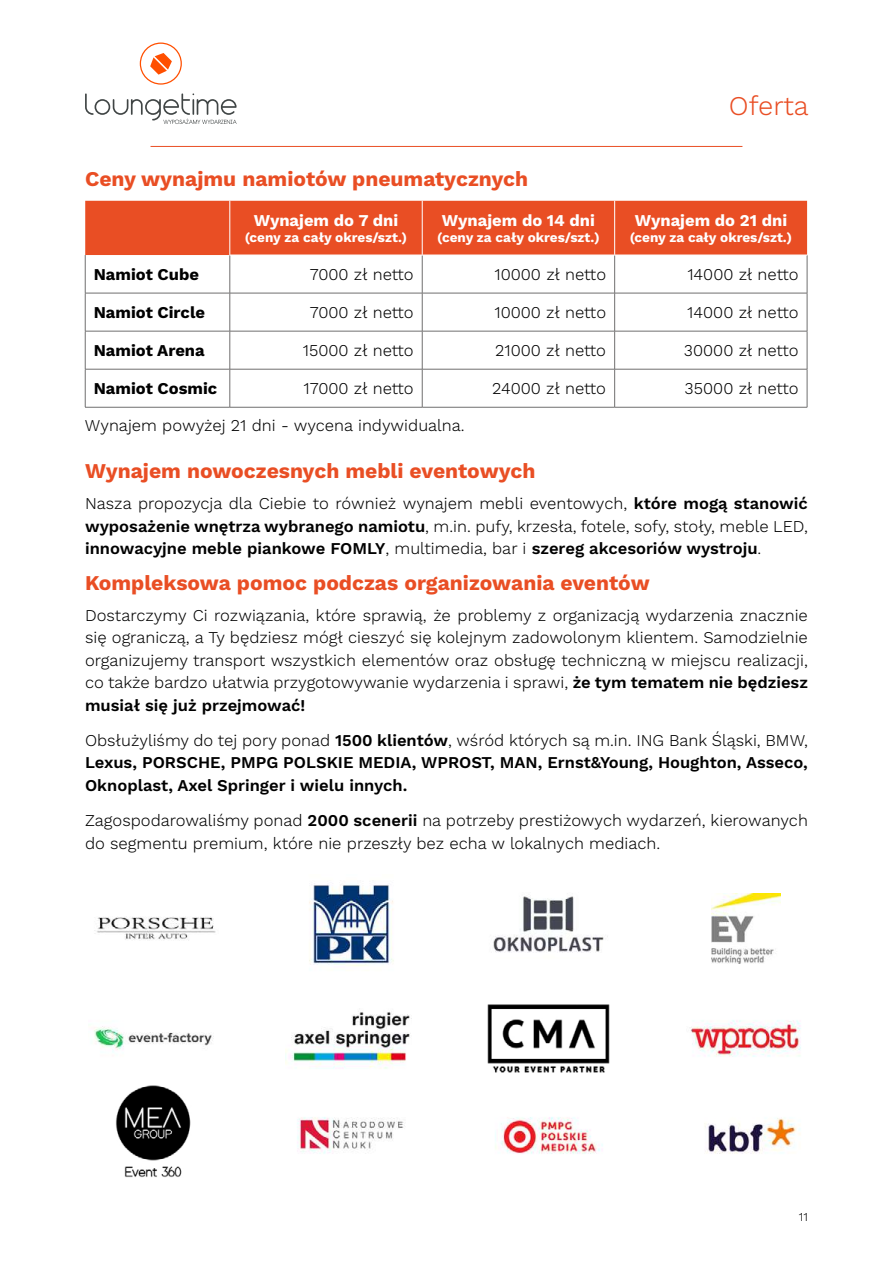
<style>
.page{position:relative;width:893px;height:1263px;background:#fff}
.page>*{position:absolute;margin:0;border:0;box-sizing:border-box;transform-origin:0 0}
.t1{font:300 27px "Work Sans";color:#e94e24}
.t2{font:700 21px "Work Sans";color:#e94e24}
.t3{font:300 16.5px/22.5px "Work Sans";color:#000;text-align:justify}
.t4{font:600 16.5px/22.5px "Work Sans";color:#000;text-align:justify}
.t5{font:700 16.5px "Work Sans";color:#000}
.t6{font:700 16.5px "Work Sans";color:#fff}
.t7{font:700 13.5px "Work Sans";color:#fff}
.t8{font:300 12px "Work Sans";color:#000}
.s1{font-weight:600}
.s2{font-weight:300}
</style>
<div class="page">
<hr style="left:151px;top:146px;width:591px;height:1px;background:#e94e24">
<svg style="left:85px;top:93px;width:152px;height:31px"></svg>
<svg style="left:140px;top:43px;width:42px;height:42px"></svg>
<div style="left:85px;top:201px;width:722px;height:54px;background:#e94e24"></div>
<hr style="left:85px;top:255px;width:1px;height:38px;background:#706f6f">
<hr style="left:230px;top:255px;width:1px;height:38px;background:#706f6f">
<hr style="left:422px;top:255px;width:1px;height:38px;background:#706f6f">
<hr style="left:614px;top:255px;width:1px;height:38px;background:#706f6f">
<hr style="left:807px;top:255px;width:1px;height:38px;background:#706f6f">
<hr style="left:85px;top:293px;width:145px;height:1px;background:#706f6f">
<hr style="left:85px;top:293px;width:1px;height:38px;background:#706f6f">
<hr style="left:230px;top:293px;width:192px;height:1px;background:#706f6f">
<hr style="left:230px;top:293px;width:1px;height:38px;background:#706f6f">
<hr style="left:422px;top:293px;width:193px;height:1px;background:#706f6f">
<hr style="left:422px;top:293px;width:1px;height:38px;background:#706f6f">
<hr style="left:615px;top:293px;width:192px;height:1px;background:#706f6f">
<hr style="left:614px;top:293px;width:1px;height:38px;background:#706f6f">
<hr style="left:807px;top:293px;width:1px;height:38px;background:#706f6f">
<hr style="left:85px;top:331px;width:145px;height:1px;background:#706f6f">
<hr style="left:85px;top:331px;width:1px;height:38px;background:#706f6f">
<hr style="left:230px;top:331px;width:192px;height:1px;background:#706f6f">
<hr style="left:230px;top:331px;width:1px;height:38px;background:#706f6f">
<hr style="left:422px;top:331px;width:193px;height:1px;background:#706f6f">
<hr style="left:422px;top:331px;width:1px;height:38px;background:#706f6f">
<hr style="left:615px;top:331px;width:192px;height:1px;background:#706f6f">
<hr style="left:614px;top:331px;width:1px;height:38px;background:#706f6f">
<hr style="left:807px;top:331px;width:1px;height:38px;background:#706f6f">
<hr style="left:85px;top:369px;width:145px;height:1px;background:#706f6f">
<hr style="left:85px;top:369px;width:1px;height:38px;background:#706f6f">
<hr style="left:230px;top:369px;width:192px;height:1px;background:#706f6f">
<hr style="left:230px;top:369px;width:1px;height:38px;background:#706f6f">
<hr style="left:422px;top:369px;width:193px;height:1px;background:#706f6f">
<hr style="left:422px;top:369px;width:1px;height:38px;background:#706f6f">
<hr style="left:615px;top:369px;width:192px;height:1px;background:#706f6f">
<hr style="left:614px;top:369px;width:1px;height:38px;background:#706f6f">
<hr style="left:807px;top:369px;width:1px;height:38px;background:#706f6f">
<hr style="left:85px;top:407px;width:145px;height:1px;background:#706f6f">
<hr style="left:230px;top:407px;width:192px;height:1px;background:#706f6f">
<hr style="left:422px;top:407px;width:193px;height:1px;background:#706f6f">
<hr style="left:615px;top:407px;width:192px;height:1px;background:#706f6f">
<hr style="left:230px;top:201px;width:1px;height:54px;background:#fff">
<hr style="left:422px;top:201px;width:1px;height:54px;background:#fff">
<hr style="left:614px;top:201px;width:1px;height:54px;background:#fff">
<hr style="left:230px;top:255px;width:192px;height:1px;background:#fff">
<hr style="left:422px;top:255px;width:193px;height:1px;background:#fff">
<img style="left:711px;top:894px;width:69px;height:69px">
<img style="left:704px;top:1118px;width:96px;height:36px">
<img style="left:309px;top:883px;width:85px;height:83px">
<img style="left:94px;top:916px;width:122px;height:25px">
<img style="left:495px;top:1117px;width:108px;height:37px">
<img style="left:297px;top:1117px;width:108px;height:37px">
<img style="left:115px;top:1085px;width:76px;height:93px">
<img style="left:690px;top:1020px;width:111px;height:37px">
<img style="left:487px;top:1004px;width:123px;height:69px">
<img style="left:286px;top:1012px;width:126px;height:57px">
<img style="left:94px;top:1026px;width:120px;height:27px">
<img style="left:493px;top:896px;width:115px;height:57px">
<p class="t2" style="left:85px;top:167px;width:445px">Ceny wynajmu namiotów pneumatycznych</p>
<p class="t6" style="left:254px;top:211px;width:146px">Wynajem do 7 dni</p>
<p class="t7" style="left:245px;top:230px;width:164px">(ceny za cały okres/szt.)</p>
<p class="t6" style="left:442px;top:211px;width:155px">Wynajem do 14 dni</p>
<p class="t7" style="left:437px;top:230px;width:164px">(ceny za cały okres/szt.)</p>
<h1 class="t1" style="left:729px;top:90px;width:81px">Oferta</h1>
<p class="t6" style="left:635px;top:211px;width:154px">Wynajem do 21 dni</p>
<p class="t7" style="left:630px;top:230px;width:164px">(ceny za cały okres/szt.)</p>
<p class="t5" style="left:94px;top:265px;width:107px">Namiot Cube</p>
<p class="t3" style="left:310px;top:264px;width:105px">7000 zł netto</p>
<p class="t3" style="left:494px;top:264px;width:113px">10000 zł netto</p>
<p class="t3" style="left:687px;top:264px;width:113px">14000 zł netto</p>
<p class="t5" style="left:94px;top:303px;width:113px">Namiot Circle</p>
<p class="t3" style="left:310px;top:302px;width:105px">7000 zł netto</p>
<p class="t3" style="left:494px;top:302px;width:113px">10000 zł netto</p>
<p class="t3" style="left:687px;top:302px;width:113px">14000 zł netto</p>
<p class="t5" style="left:94px;top:341px;width:113px">Namiot Arena</p>
<p class="t3" style="left:303px;top:340px;width:112px">15000 zł netto</p>
<p class="t3" style="left:495px;top:340px;width:112px">21000 zł netto</p>
<p class="t3" style="left:684px;top:340px;width:116px">30000 zł netto</p>
<p class="t5" style="left:94px;top:379px;width:125px">Namiot Cosmic</p>
<p class="t3" style="left:304px;top:378px;width:112px">17000 zł netto</p>
<p class="t3" style="left:492px;top:378px;width:115px">24000 zł netto</p>
<p class="t3" style="left:685px;top:378px;width:115px">35000 zł netto</p>
<p class="t3" style="left:85px;top:415px;width:381px">Wynajem powyżej 21 dni - wycena indywidualna.</p>
<p class="t2" style="left:85px;top:459px;width:452px">Wynajem nowoczesnych mebli eventowych</p>
<p class="t3" style="left:85px;top:493px;width:724px">Nasza propozycja dla Ciebie to również wynajem mebli eventowych, <span class="s1">które mogą stanowić wyposażenie wnętrza wybranego namiotu</span>, m.in. pufy, krzesła, fotele, sofy, stoły, meble LED, <span class="s1">innowacyjne meble piankowe FOMLY</span>, multimedia, bar i <span class="s1">szereg akcesoriów wystroju</span>.</p>
<p class="t2" style="left:85px;top:570px;width:566px">Kompleksowa pomoc podczas organizowania eventów</p>
<p class="t3" style="left:85px;top:604px;width:724px">Dostarczymy Ci rozwiązania, które sprawią, że problemy z organizacją wydarzenia znacznie się ograniczą, a Ty będziesz mógł cieszyć się kolejnym zadowolonym klientem. Samodzielnie organizujemy transport wszystkich elementów oraz obsługę techniczną w miejscu realizacji, co także bardzo ułatwia przygotowywanie wydarzenia i sprawi, <span class="s1">że tym tematem nie będziesz musiał się już przejmować!</span></p>
<p class="t4" style="left:85px;top:730px;width:724px"><span class="s2">Obsłużyliśmy do tej pory ponad</span> 1500 klientów<span class="s2">, wśród których są m.in. ING Bank Śląski, BMW, </span>Lexus, PORSCHE, PMPG POLSKIE MEDIA, WPROST, MAN, Ernst&amp;Young, Houghton, Asseco, Oknoplast, Axel Springer i wielu innych.</p>
<p class="t3" style="left:85px;top:810px;width:724px">Zagospodarowaliśmy ponad <span class="s1">2000 scenerii</span> na potrzeby prestiżowych wydarzeń, kierowanych do segmentu premium, które nie przeszły bez echa w lokalnych mediach.</p>
<p class="t8" style="left:799px;top:1210px;width:11px">11</p>
</div>
